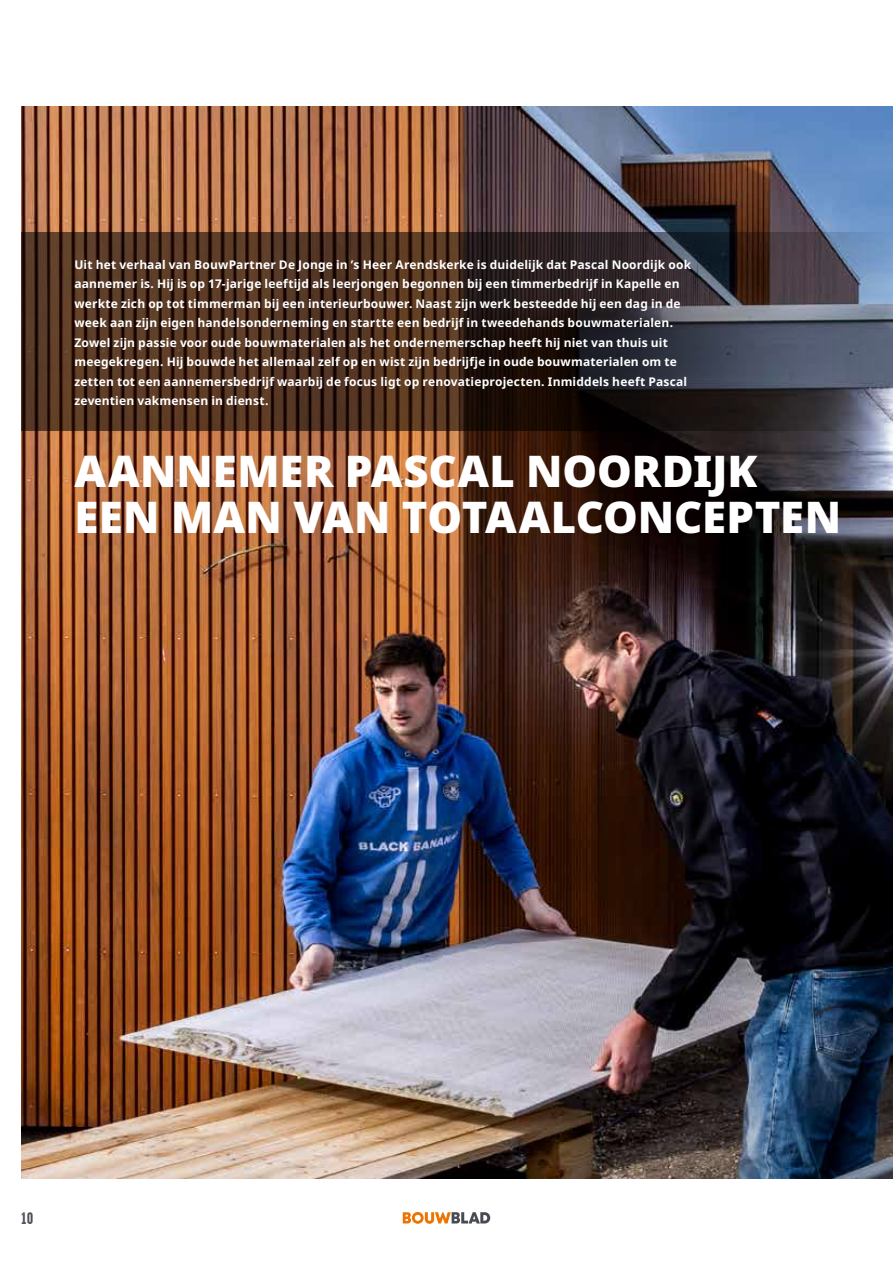
<style>
.page{position:relative;width:893px;height:1263px;background:#fff}
.page>*{position:absolute;margin:0;border:0;box-sizing:border-box;transform-origin:0 0}
.t1{font:900 43.65px/45.9px "Noto Sans";color:#fff}
.t2{font:15px "High Voltage Rough";color:#4a4c53}
.t3{font:700 12px/19.5px "Noto Sans";letter-spacing:.015em;color:#fff}
</style>
<div class="page">
<svg style="left:403px;top:1212px;width:87px;height:12px"></svg>
<img style="left:21px;top:106px;width:450px;height:1072px">
<svg style="left:21px;top:232px;width:450px;height:199px;background:#492d1c"></svg>
<img style="left:471px;top:106px;width:422px;height:1072px">
<p class="t3" style="left:74px;top:255px;width:618px">Uit het verhaal van BouwPartner De Jonge in ’s Heer Arendskerke is duidelijk dat Pascal Noordijk ook aannemer is. Hij is op 17-jarige leeftijd als leerjongen begonnen bij een timmerbedrijf in Kapelle en werkte zich op tot timmerman bij een interieurbouwer. Naast zijn werk besteedde hij een dag in de week aan zijn eigen handelsonderneming en startte een bedrijf in tweedehands bouwmaterialen.<br>Zowel zijn passie voor oude bouwmaterialen als het ondernemerschap heeft hij niet van thuis uit meegekregen. Hij bouwde het allemaal zelf op en wist zijn bedrijfje in oude bouwmaterialen om te zetten tot een aannemersbedrijf waarbij de focus ligt op renovatieprojecten. Inmiddels heeft Pascal zeventien vakmensen in dienst.</p>
<h1 class="t1" style="left:74px;top:449px;width:768px">AANNEMER PASCAL NOORDIJK<br>EEN MAN VAN TOTAALCONCEPTEN</h1>
<p class="t2" style="left:21px;top:1210px;width:14px">10</p>
</div>
